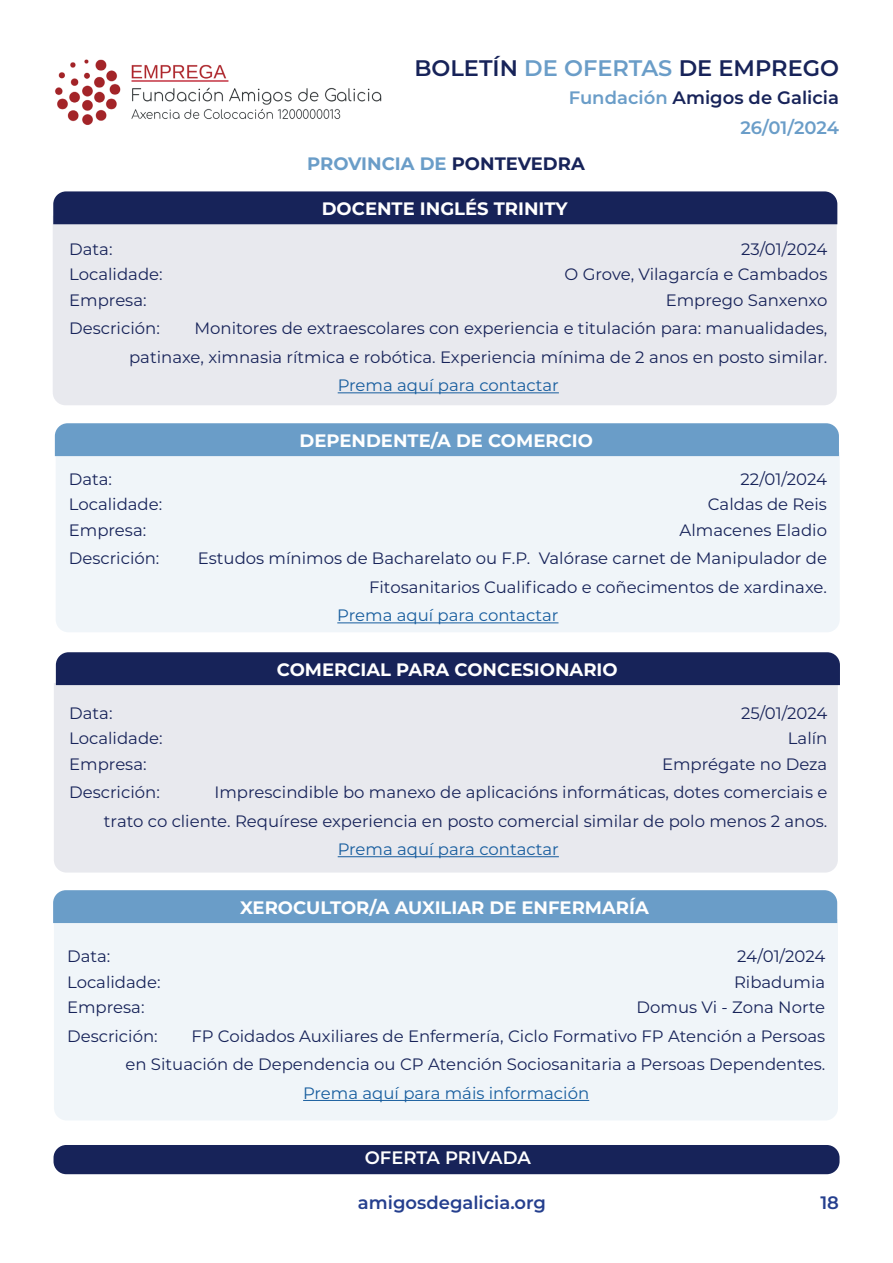
<style>
.page{position:relative;width:893px;height:1263px;background:#fff}
.page>*{position:absolute;margin:0;border:0;box-sizing:border-box;transform-origin:0 0}
.t1{font:600 22.5px "Montserrat";color:#172359}
.t2{font:700 18px "Montserrat";color:#fff}
.t3{font:600 18px "Montserrat";color:#172359}
.t4{font:600 18px "Montserrat";color:#253f8e}
.t5{font:700 18px "Montserrat";color:#6a9dc8}
.t6{font:600 18px "Montserrat";letter-spacing:-.005em;color:#fff}
.t7{font:600 18px "Montserrat";letter-spacing:-.005em;color:#6a9dc8}
.t8{font:16.5px/28.5px "Montserrat";color:#172359;text-align:right}
.t9{font:16.5px "Montserrat";color:#175d9e}
.s1{color:#6a9dc8}
.s2{color:#172359}
</style>
<div class="page">
<img style="left:55px;top:59px;width:327px;height:66px">
<div style="left:54px;top:1145px;width:785px;height:29px;background:#172359;border-radius:13px"></div>
<div style="left:53px;top:224px;width:784px;height:181px;background:#e8e9ee"></div>
<div style="left:53px;top:191px;width:784px;height:33px;background:#172359"></div>
<hr style="left:338px;top:392px;width:221px;height:1px;background:#175d9e">
<div style="left:54px;top:683px;width:784px;height:190px;background:#e8e9ee"></div>
<div style="left:56px;top:652px;width:784px;height:33px;background:#172359"></div>
<hr style="left:338px;top:856px;width:221px;height:1px;background:#175d9e">
<div style="left:56px;top:453px;width:784px;height:179px;background:#f0f5f9"></div>
<div style="left:54px;top:919px;width:784px;height:201px;background:#f0f5f9"></div>
<div style="left:55px;top:423px;width:784px;height:33px;background:#6a9dc8"></div>
<div style="left:53px;top:890px;width:784px;height:33px;background:#6a9dc8"></div>
<hr style="left:337px;top:622px;width:221px;height:1px;background:#175d9e">
<hr style="left:303px;top:1100px;width:286px;height:1px;background:#175d9e">
<h1 class="t1" style="left:414px;top:52px;width:426px">BOLETÍN <span class="s1">DE OFERTAS</span> DE EMPREGO</h1>
<p class="t3" style="left:569px;top:85px;width:272px"><span class="s1">Fundación</span> Amigos de Galicia</p>
<p class="t5" style="left:307px;top:150px;width:279px">PROVINCIA DE <span class="s2">PONTEVEDRA</span></p>
<p class="t2" style="left:322px;top:196px;width:247px">DOCENTE INGLÉS TRINITY</p>
<p class="t7" style="left:740px;top:115px;width:100px">26/01/2024</p>
<p class="t8" style="left:69px;top:234px;width:45px">Data:</p>
<p class="t8" style="left:741px;top:234px;width:88px">23/01/2024</p>
<p class="t8" style="left:69px;top:259px;width:95px">Localidade:</p>
<p class="t8" style="left:565px;top:259px;width:264px">O Grove, Vilagarcía e Cambados</p>
<p class="t8" style="left:69px;top:285px;width:79px">Empresa:</p>
<p class="t8" style="left:666px;top:285px;width:163px">Emprego Sanxenxo</p>
<p class="t8" style="left:69px;top:313px;width:92px">Descrición:</p>
<p class="t8" style="left:129px;top:313px;width:700px">Monitores de extraescolares con experiencia e titulación para: manualidades, patinaxe, ximnasia rítmica e robótica. Experiencia mínima de 2 anos en posto similar.</p>
<p class="t9" style="left:338px;top:374px;width:223px">Prema aquí para contactar</p>
<p class="t2" style="left:300px;top:428px;width:295px">DEPENDENTE/A DE COMERCIO</p>
<p class="t8" style="left:69px;top:464px;width:45px">Data:</p>
<p class="t8" style="left:740px;top:464px;width:88px">22/01/2024</p>
<p class="t8" style="left:69px;top:489px;width:95px">Localidade:</p>
<p class="t8" style="left:708px;top:489px;width:121px">Caldas de Reis</p>
<p class="t8" style="left:69px;top:515px;width:79px">Empresa:</p>
<p class="t8" style="left:680px;top:515px;width:149px">Almacenes Eladio</p>
<p class="t8" style="left:69px;top:543px;width:92px">Descrición:</p>
<p class="t8" style="left:198px;top:543px;width:631px">Estudos mínimos de Bacharelato ou F.P. Valórase carnet de Manipulador de<br>Fitosanitarios Cualificado e coñecimentos de xardinaxe.</p>
<p class="t9" style="left:337px;top:604px;width:223px">Prema aquí para contactar</p>
<p class="t2" style="left:277px;top:657px;width:342px">COMERCIAL PARA CONCESIONARIO</p>
<p class="t8" style="left:69px;top:698px;width:45px">Data:</p>
<p class="t8" style="left:741px;top:698px;width:88px">25/01/2024</p>
<p class="t8" style="left:69px;top:723px;width:95px">Localidade:</p>
<p class="t8" style="left:788px;top:723px;width:41px">Lalín</p>
<p class="t8" style="left:69px;top:749px;width:79px">Empresa:</p>
<p class="t8" style="left:662px;top:749px;width:167px">Emprégate no Deza</p>
<p class="t8" style="left:69px;top:777px;width:92px">Descrición:</p>
<p class="t8" style="left:104px;top:777px;width:725px">Imprescindible bo manexo de aplicacións informáticas, dotes comerciais e<br>trato co cliente. Requírese experiencia en posto comercial similar de polo menos 2 anos.</p>
<p class="t9" style="left:338px;top:838px;width:223px">Prema aquí para contactar</p>
<p class="t2" style="left:240px;top:895px;width:410px">XEROCULTOR/A AUXILIAR DE ENFERMARÍA</p>
<p class="t8" style="left:67px;top:941px;width:45px">Data:</p>
<p class="t8" style="left:737px;top:941px;width:90px">24/01/2024</p>
<p class="t8" style="left:67px;top:967px;width:95px">Localidade:</p>
<p class="t8" style="left:734px;top:967px;width:93px">Ribadumia</p>
<p class="t8" style="left:67px;top:992px;width:79px">Empresa:</p>
<p class="t8" style="left:637px;top:992px;width:190px">Domus Vi - Zona Norte</p>
<p class="t8" style="left:67px;top:1021px;width:92px">Descrición:</p>
<p class="t8" style="left:125px;top:1021px;width:701px">FP Coidados Auxiliares de Enfermería, Ciclo Formativo FP Atención a Persoas<br>en Situación de Dependencia ou CP Atención Sociosanitaria a Persoas Dependentes.</p>
<p class="t9" style="left:303px;top:1081px;width:288px">Prema aquí para máis información</p>
<p class="t6" style="left:365px;top:1145px;width:168px">OFERTA PRIVADA</p>
<p class="t4" style="left:358px;top:1190px;width:190px">amigosdegalicia.org</p>
<p class="t4" style="left:820px;top:1190px;width:20px">18</p>
</div>
